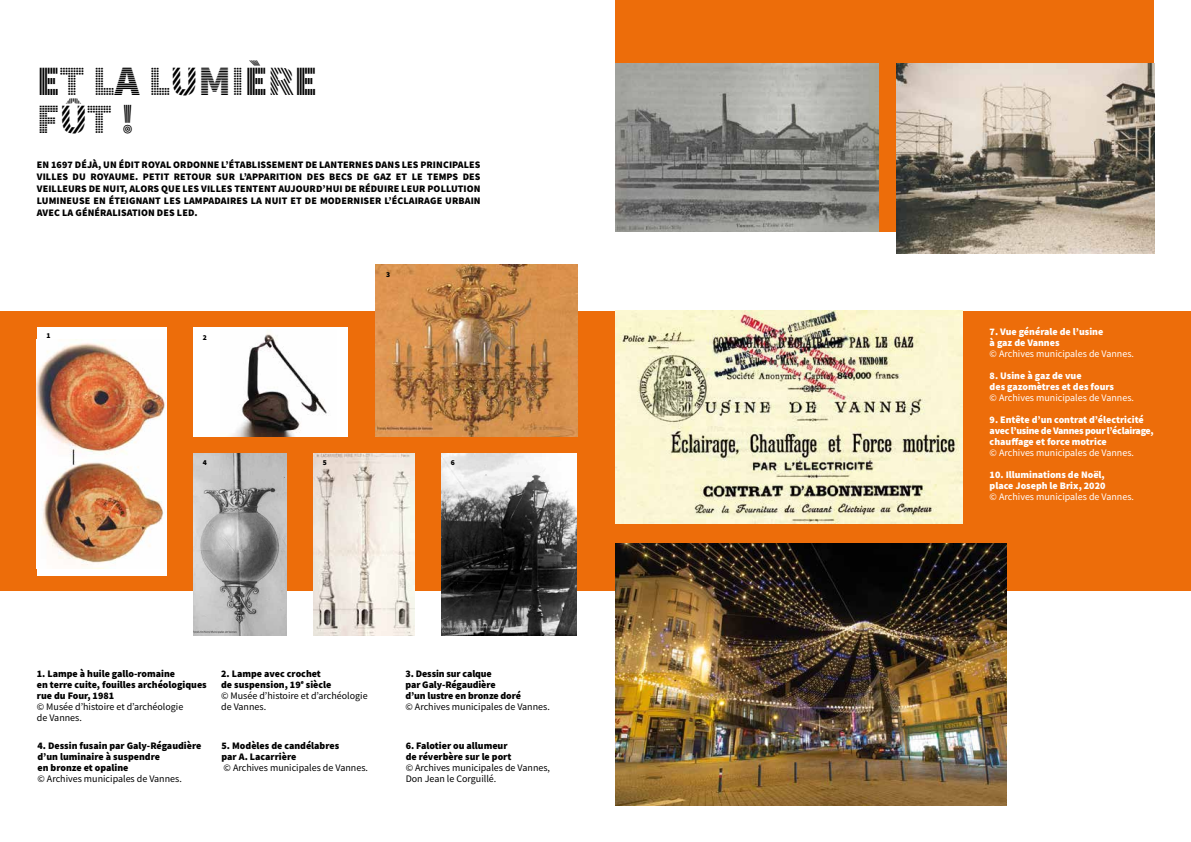
<style>
.page{position:relative;width:1191px;height:842px;background:#fff}
.page>*{position:absolute;margin:0;border:0;box-sizing:border-box;transform-origin:0 0}
.t1{font:900 42px/37.7px "Source Sans Pro DISPLAYV2";color:#000}
.t2{font:900 10px/11px "Source Sans Pro";color:#000}
.t3{font:10px/11px "Source Sans Pro";color:#000}
.t4{font:900 10px/11px "Source Sans Pro";color:#fff}
.t5{font:10px "Source Sans Pro";color:#fff}
.t6{font:900 10px/11px "Source Sans Pro";letter-spacing:-.02em;color:#fff}
.t7{font:900 7.5px "Source Sans Pro";color:#000}
.s1{font-weight:900}
</style>
<div class="page">
<div style="left:0;top:311px;width:1191px;height:280px;background:#ed6d0a"></div>
<div style="left:615px;top:0;width:539px;height:231px;background:#ed6d0a"></div>
<div style="left:37px;top:327px;width:129px;height:248px;background:#fff"></div>
<img style="left:37px;top:339px;width:129px;height:228px">
<img style="left:193px;top:454px;width:93px;height:182px">
<div style="left:193px;top:327px;width:155px;height:110px;background:#fff"></div>
<img style="left:230px;top:333px;width:97px;height:104px">
<img style="left:375px;top:264px;width:202px;height:173px">
<img style="left:313px;top:454px;width:101px;height:182px">
<img style="left:441px;top:454px;width:135px;height:182px">
<img style="left:896px;top:64px;width:258px;height:190px">
<img style="left:615px;top:543px;width:391px;height:262px">
<img style="left:615px;top:311px;width:347px;height:212px">
<img style="left:615px;top:64px;width:263px;height:167px">
<h1 class="t1" style="left:37px;top:64px;width:282px">ET LA LUMIÈRE<br>FÛT !</h1>
<p class="t2" style="left:37px;top:159px;width:445px;line-height:12px;text-align:justify">EN 1697 DÉJÀ, UN ÉDIT ROYAL ORDONNE L’ÉTABLISSEMENT DE LANTERNES DANS LES PRINCIPALES VILLES DU ROYAUME. PETIT RETOUR SUR L’APPARITION DES BECS DE GAZ ET LE TEMPS DES VEILLEURS DE NUIT, ALORS QUE LES VILLES TENTENT AUJOURD’HUI DE RÉDUIRE LEUR POLLUTION LUMINEUSE EN ÉTEIGNANT LES LAMPADAIRES LA NUIT ET DE MODERNISER L’ÉCLAIRAGE URBAIN AVEC LA GÉNÉRALISATION DES LED.</p>
<p class="t7" style="left:46px;top:330px;width:6px">1</p>
<p class="t7" style="left:203px;top:332px;width:6px">2</p>
<p class="t7" style="left:386px;top:269px;width:6px">3</p>
<p class="t7" style="left:203px;top:457px;width:6px">4</p>
<p class="t7" style="left:323px;top:457px;width:6px">5</p>
<p class="t7" style="left:451px;top:457px;width:6px">6</p>
<p class="t2" style="left:37px;top:667px;width:171px">1. Lampe à huile gallo-romaine<br>en terre cuite, fouilles archéologiques rue du Four, 1981</p>
<p class="t3" style="left:37px;top:701px;width:148px">© Musée d’histoire et d’archéologie de Vannes.</p>
<p class="t2" style="left:37px;top:740px;width:165px">4. Dessin fusain par Galy-Régaudière d’un luminaire à suspendre<br>en bronze et opaline</p>
<p class="t3" style="left:37px;top:773px;width:146px">© Archives municipales de Vannes.</p>
<p class="t3" style="left:221px;top:668px;width:148px"><span class="s1">2. Lampe avec crochet<br>de suspension, 19</span><sup>e</sup> <span class="s1">siècle<br></span>© Musée d’histoire et d’archéologie de Vannes.</p>
<p class="t2" style="left:405px;top:667px;width:117px">3. Dessin sur calque<br>par Galy-Régaudière<br>d’un lustre en bronze doré</p>
<p class="t3" style="left:405px;top:701px;width:146px">© Archives municipales de Vannes.</p>
<p class="t2" style="left:222px;top:740px;width:119px">5. Modèles de candélabres par A. Lacarrière</p>
<p class="t3" style="left:224px;top:762px;width:146px">© Archives municipales de Vannes.</p>
<p class="t2" style="left:406px;top:740px;width:107px">6. Falotier ou allumeur de réverbère sur le port</p>
<p class="t3" style="left:406px;top:762px;width:146px">© Archives municipales de Vannes,<br>Don Jean le Corguillé.</p>
<p class="t4" style="left:989px;top:326px;width:115px">7. Vue générale de l’usine à gaz de Vannes</p>
<p class="t5" style="left:989px;top:347px;width:146px">© Archives municipales de Vannes.</p>
<p class="t4" style="left:989px;top:370px;width:126px">8. Usine à gaz de vue<br>des gazomètres et des fours</p>
<p class="t5" style="left:989px;top:391px;width:146px">© Archives municipales de Vannes.</p>
<p class="t6" style="left:989px;top:414px;width:166px">9. Entête d’un contrat d’électricité avec l’usine de Vannes pour l’éclairage, chauffage et force motrice</p>
<p class="t5" style="left:989px;top:446px;width:146px">© Archives municipales de Vannes.</p>
<p class="t4" style="left:989px;top:469px;width:117px">10. Illuminations de Noël, place Joseph le Brix, 2020</p>
<p class="t5" style="left:989px;top:490px;width:146px">© Archives municipales de Vannes.</p>
</div>
